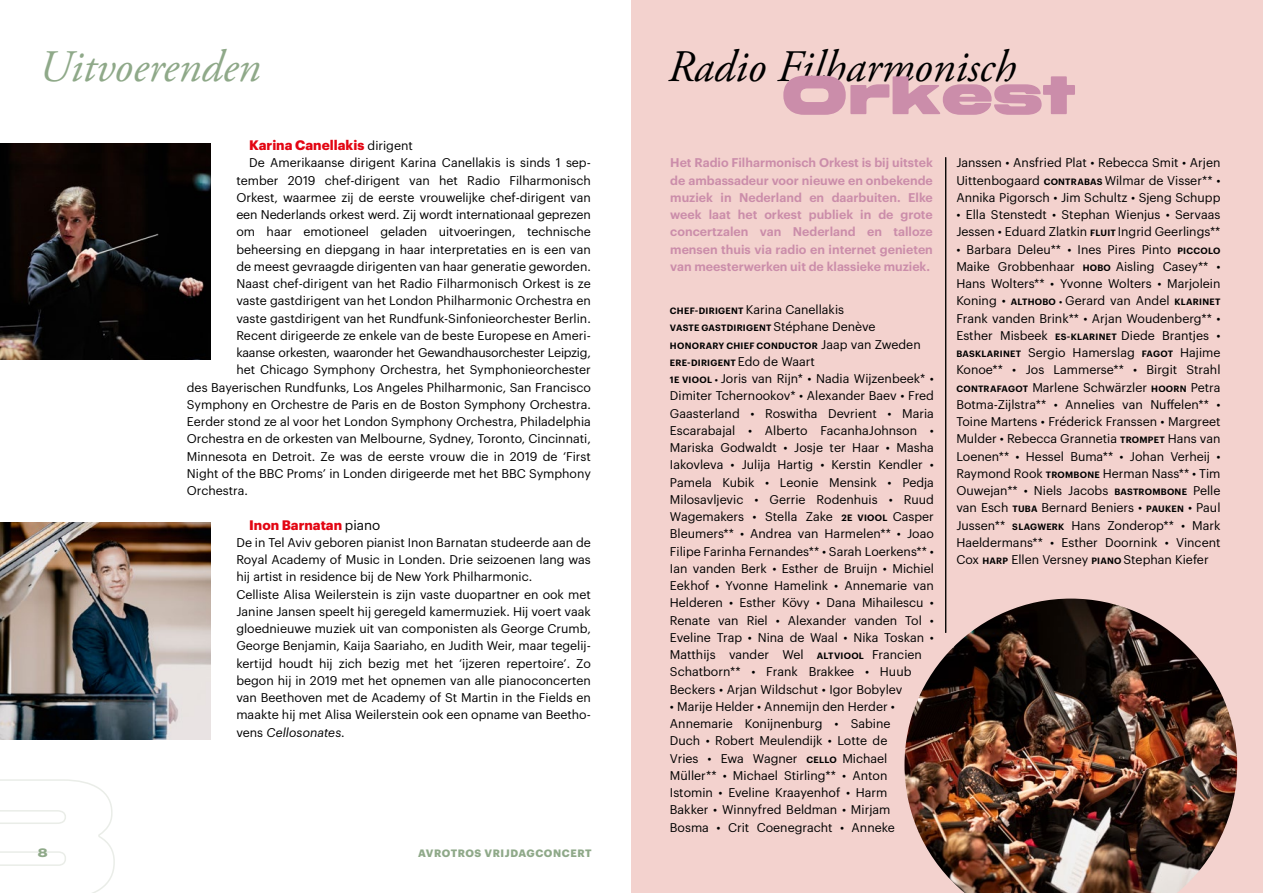
<style>
.page{position:relative;width:1263px;height:893px;background:#fff}
.page>*{position:absolute;margin:0;border:0;box-sizing:border-box;transform-origin:0 0}
.t1{font:900 54px "Midnight BETA 60";color:#cb8daa}
.t2{font:italic 45px "Adobe Garamond Pro";color:#000}
.t3{font:italic 45px "Adobe Garamond Pro";color:#8fa989}
.t4{font:700 13.5px "Graphik";color:#e30613}
.Body_1e_alinea{font:12.3px/17.2px "Graphik";color:#000}
.Body{font:12.3px/17.2px "Graphik";color:#000;text-align:justify}
.Body_1e_alinea-2{font:600 12.3px/17.2px "Graphik";color:#cb8daa;text-align:justify}
.Body_1e_alinea-3{font:12.3px "Graphik";letter-spacing:-.02em;color:#000}
.t5{font:700 12px "Graphik Wide";color:#8fa989}
.t6{font:700 10.5px "Graphik";letter-spacing:.055em;color:#8fa989}
.Body_1e_alinea-4{font:600 9px/17.2px "Graphik";letter-spacing:.025em;color:#000}
.s1{font-weight:400;font-size:12.3px;color:#000}
.s2{font-weight:400;color:#000}
.s3{font-style:italic}
.s4{font-weight:600;font-size:9px}
.s5{font-weight:400;font-size:12.3px}
</style>
<div class="page">
<img style="left:0;top:522px;width:211px;height:217px">
<img style="left:0;top:144px;width:211px;height:215px">
<div style="left:631px;top:0;width:632px;height:893px;background:#f3d2ce"></div>
<img style="left:904px;top:599px;width:333px;height:294px">
<hr style="left:945px;top:157px;width:1px;height:476px;background:#000">
<p class="t3" style="left:38px;top:40px;width:223px">Uitvoerenden</p>
<p class="t4" style="left:249px;top:135px;width:165px">Karina Canellakis <span class="s1">dirigent</span></p>
<p class="Body_1e_alinea" style="left:249px;top:153px;width:343px">De Amerikaanse dirigent Karina Canellakis is sinds 1 sep-</p>
<p class="Body_1e_alinea" style="left:236px;top:171px;width:356px">tember 2019 chef-dirigent van het Radio Filharmonisch</p>
<p class="Body_1e_alinea" style="left:236px;top:188px;width:356px">Orkest, waarmee zij de eerste vrouwelijke chef-dirigent van</p>
<p class="Body_1e_alinea" style="left:236px;top:205px;width:356px">een Nederlands orkest werd. Zij wordt internationaal geprezen</p>
<p class="Body_1e_alinea" style="left:236px;top:222px;width:356px">om haar emotioneel geladen uitvoeringen, technische</p>
<p class="Body_1e_alinea" style="left:236px;top:240px;width:356px">beheersing en diepgang in haar interpretaties en is een van</p>
<p class="Body_1e_alinea" style="left:236px;top:257px;width:356px">de meest gevraagde dirigenten van haar generatie geworden.</p>
<p class="Body_1e_alinea" style="left:236px;top:274px;width:356px">Naast chef-dirigent van het Radio Filharmonisch Orkest is ze</p>
<p class="Body_1e_alinea" style="left:236px;top:291px;width:356px">vaste gastdirigent van het London Philharmonic Orchestra en</p>
<p class="Body_1e_alinea" style="left:236px;top:309px;width:356px">vaste gastdirigent van het Rundfunk-Sinfonieorchester Berlin.</p>
<p class="Body_1e_alinea" style="left:236px;top:326px;width:356px">Recent dirigeerde ze enkele van de beste Europese en Ameri-</p>
<p class="Body_1e_alinea-3" style="left:236px;top:343px;width:356px">kaanse orkesten, waaronder het Gewandhausorchester Leipzig,</p>
<p class="Body_1e_alinea" style="left:236px;top:360px;width:356px">het Chicago Symphony Orchestra, het Symphonieorchester</p>
<p class="Body_1e_alinea" style="left:187px;top:378px;width:405px">des Bayerischen Rundfunks, Los Angeles Philharmonic, San Francisco</p>
<p class="Body_1e_alinea" style="left:187px;top:395px;width:405px">Symphony en Orchestre de Paris en de Boston Symphony Orchestra.</p>
<p class="Body_1e_alinea" style="left:187px;top:412px;width:405px">Eerder stond ze al voor het London Symphony Orchestra, Philadelphia</p>
<p class="Body_1e_alinea" style="left:187px;top:429px;width:405px">Orchestra en de orkesten van Melbourne, Sydney, Toronto, Cincinnati,</p>
<p class="Body_1e_alinea" style="left:187px;top:447px;width:405px">Minnesota en Detroit. Ze was de eerste vrouw die in 2019 de ‘First</p>
<p class="Body_1e_alinea" style="left:187px;top:464px;width:405px">Night of the BBC Proms’ in Londen dirigeerde met het BBC Symphony</p>
<p class="Body_1e_alinea" style="left:187px;top:481px;width:63px">Orchestra.</p>
<p class="t4" style="left:249px;top:514px;width:133px">Inon Barnatan <span class="s2">piano</span></p>
<p class="Body" style="left:236px;top:533px;width:356px">De in Tel Aviv geboren pianist Inon Barnatan studeerde aan de Royal Academy of Music in Londen. Drie seizoenen lang was hij artist in residence bij de New York Philharmonic.</p>
<p class="Body" style="left:236px;top:585px;width:356px">Celliste Alisa Weilerstein is zijn vaste duopartner en ook met Janine Jansen speelt hij geregeld kamermuziek. Hij voert vaak gloednieuwe muziek uit van componisten als George Crumb, George Benjamin, Kaija Saariaho, en Judith Weir, maar tegelij&shy;kertijd houdt hij zich bezig met het ‘ijzeren repertoire’. Zo begon hij in 2019 met het opnemen van alle pianoconcerten van Beethoven met de Academy of St Martin in the Fields en maakte hij met Alisa Weilerstein ook een opname van Beetho&shy;vens <span class="s3">Cellosonates</span>.</p>
<p class="t5" style="left:38px;top:844px;width:11px">8</p>
<p class="t6" style="left:418px;top:845px;width:175px">AVROTROS VRIJDAGCONCERT</p>
<p class="t2" style="left:668px;top:40px;width:350px">Radio Filharmonisch</p>
<p class="t1" style="left:781px;top:65px;width:296px">Orkest</p>
<p class="Body_1e_alinea-2" style="left:670px;top:153px;width:264px">Het Radio Filharmonisch Orkest is bij uitstek de ambassadeur voor nieuwe en onbekende muziek in Nederland en daarbuiten. Elke week laat het orkest publiek in de grote concertzalen van Nederland en talloze mensen thuis via radio en internet genieten van meesterwerken uit de klassieke muziek.</p>
<p class="Body_1e_alinea" style="left:670px;top:300px;width:176px"><span class="s4">CHEF-DIRIGENT</span> Karina Canellakis</p>
<p class="Body_1e_alinea-4" style="left:670px;top:319px;width:252px">VASTE GASTDIRIGENT <span class="s5">Stéphane Denève<br></span>HONORARY CHIEF CONDUCTOR <span class="s5">Jaap van Zweden<br></span>ERE-DIRIGENT <span class="s5">Edo de Waart</span></p>
<p class="Body_1e_alinea" style="left:670px;top:369px;width:266px"><span class="s4">1E VIOOL •</span> Joris van Rijn* • Nadia Wijzenbeek* • Dimiter Tchernookov* • Alexander Baev • Fred Gaasterland • Roswitha Devrient • Maria Escarabajal • Alberto FacanhaJohnson • Mariska Godwaldt • Josje ter Haar • Masha Iakovleva • Julija Hartig • Kerstin Kendler • Pamela Kubik • Leonie Mensink • Pedja Milosavljevic • Gerrie Rodenhuis • Ruud Wagemakers • Stella Zake <span class="s4">2E VIOOL</span> Casper Bleumers** • Andrea van Harmelen** • Joao Filipe Farinha Fernandes** • Sarah Loerkens** • Ian vanden Berk • Esther de Bruijn • Michiel Eekhof • Yvonne Hamelink • Annemarie van Helderen • Esther Kövy • Dana Mihailescu • Renate van Riel • Alexander vanden Tol • Eveline Trap • Nina de Waal • Nika Toskan • Matthijs vander Wel <span class="s4">ALTVIOOL</span> Francien Schatborn** • Frank Brakkee • Huub Beckers • Arjan Wildschut • Igor Bobylev</p>
<p class="Body_1e_alinea" style="left:670px;top:697px;width:227px">• Marije Helder • Annemijn den Herder • Annemarie Konijnenburg • Sabine Duch • Robert Meulendijk • Lotte de Vries • Ewa Wagner <span class="s4">CELLO</span> Michael Müller** • Michael Stirling** • Anton Istomin • Eveline Kraayenhof • Harm Bakker • Winnyfred Beldman • Mirjam Bosma • Crit Coenegracht • Anneke</p>
<p class="Body_1e_alinea" style="left:956px;top:153px;width:266px;text-align:justify">Janssen • Ansfried Plat • Rebecca Smit • Arjen Uittenbogaard <span class="s4">CONTRABAS</span> Wilmar de Visser** • Annika Pigorsch • Jim Schultz • Sjeng Schupp</p>
<p class="Body_1e_alinea" style="left:956px;top:205px;width:266px">• Ella Stenstedt • Stephan Wienjus • Servaas<br>Jessen • Eduard Zlatkin <span class="s4">FLUIT</span> Ingrid Geerlings**</p>
<p class="Body_1e_alinea" style="left:956px;top:240px;width:266px;text-align:justify">• Barbara Deleu** • Ines Pires Pinto <span class="s4">PICCOLO </span>Maike Grobbenhaar <span class="s4">HOBO</span> Aisling Casey** • Hans Wolters** • Yvonne Wolters • Marjolein Koning • <span class="s4">ALTHOBO •</span> Gerard van Andel <span class="s4">KLARINET </span>Frank vanden Brink** • Arjan Woudenberg** • Esther Misbeek <span class="s4">ES-KLARINET</span> Diede Brantjes • <span class="s4">BASKLARINET</span> Sergio Hamerslag <span class="s4">FAGOT</span> Hajime Konoe** • Jos Lammerse** • Birgit Strahl <span class="s4">CONTRAFAGOT</span> Marlene Schwärzler <span class="s4">HOORN</span> Petra Botma-Zijlstra** • Annelies van Nuffelen** • Toine Martens • Fréderick Franssen • Margreet Mulder • Rebecca Grannetia <span class="s4">TROMPET</span> Hans van Loenen** • Hessel Buma** • Johan Verheij • Raymond Rook <span class="s4">TROMBONE</span> Herman Nass** • Tim Ouwejan** • Niels Jacobs <span class="s4">BASTROMBONE</span> Pelle van Esch <span class="s4">TUBA</span> Bernard Beniers • <span class="s4">PAUKEN</span> • Paul Jussen** <span class="s4">SLAGWERK</span> Hans Zonderop** • Mark Haeldermans** • Esther Doornink • Vincent Cox <span class="s4">HARP</span> Ellen Versney <span class="s4">PIANO</span> Stephan Kiefer</p>
</div>
